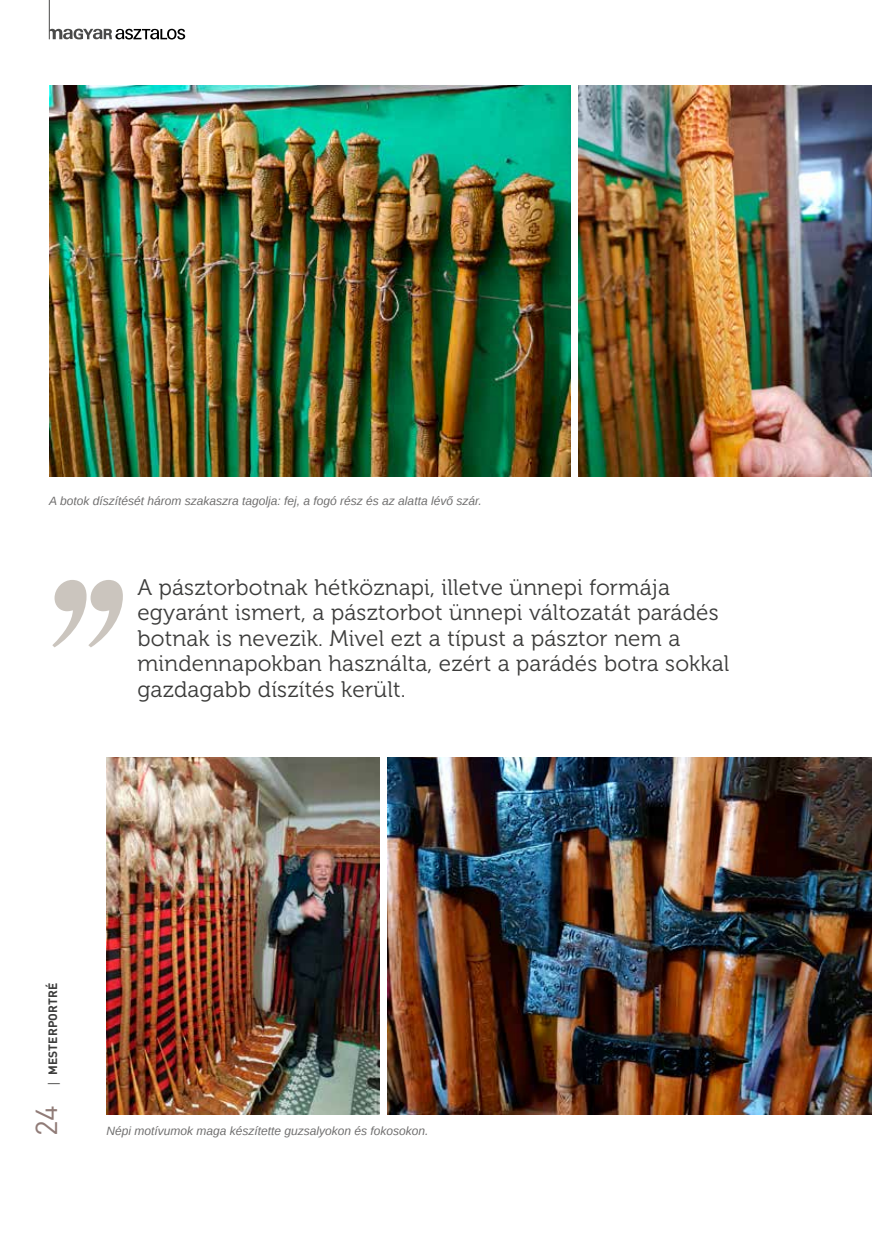
<style>
.page{position:relative;width:872px;height:1242px;background:#fff}
.page>*{position:absolute;margin:0;border:0;box-sizing:border-box;transform-origin:0 0}
.t1{font:30px "DIN Pro";color:#907b77}
.t2{font:22.5px/25.5px "Museo 300";letter-spacing:.01em;color:#3c3c3b}
.t3{font:italic 12px "Liberation Sans";color:#706f6f}
.t4{font:700 12px "DIN Pro";letter-spacing:.01em;color:#3c3c3b}
.s1{font-family:"Open Sans";font-weight:400}
</style>
<div class="page">
<svg style="left:49px;top:29px;width:136px;height:11px"></svg>
<hr style="left:49px;top:0;width:1px;height:39px;background:#4a4a49">
<img style="left:578px;top:85px;width:294px;height:391px">
<img style="left:49px;top:85px;width:521px;height:391px">
<img style="left:387px;top:757px;width:485px;height:357px">
<img style="left:106px;top:757px;width:273px;height:357px">
<svg style="left:52px;top:580px;width:71px;height:67px"></svg>
<p class="t3" style="left:49px;top:493px;width:434px">A botok díszítését három szakaszra tagolja: fej, a fogó rész és az alatta lévő szár.</p>
<p class="t2" style="left:137px;top:574px;width:593px">A pásztorbotnak hétköznapi, illetve ünnepi formája egyaránt ismert, a pásztorbot ünnepi változatát parádés botnak is nevezik. Mivel ezt a típust a pásztor nem a mindennapokban használta, ezért a parádés botra sokkal gazdagabb díszítés került.</p>
<p class="t4" style="left:45px;top:1087px;width:106px;rotate:-90deg"><span class="s1">|</span> MESTERPORTRÉ</p>
<h1 class="t1" style="left:26px;top:1136px;width:33px;rotate:-90deg">24</h1>
<p class="t3" style="left:106px;top:1123px;width:324px">Népi motívumok maga készítette guzsalyokon és fokosokon.</p>
</div>
